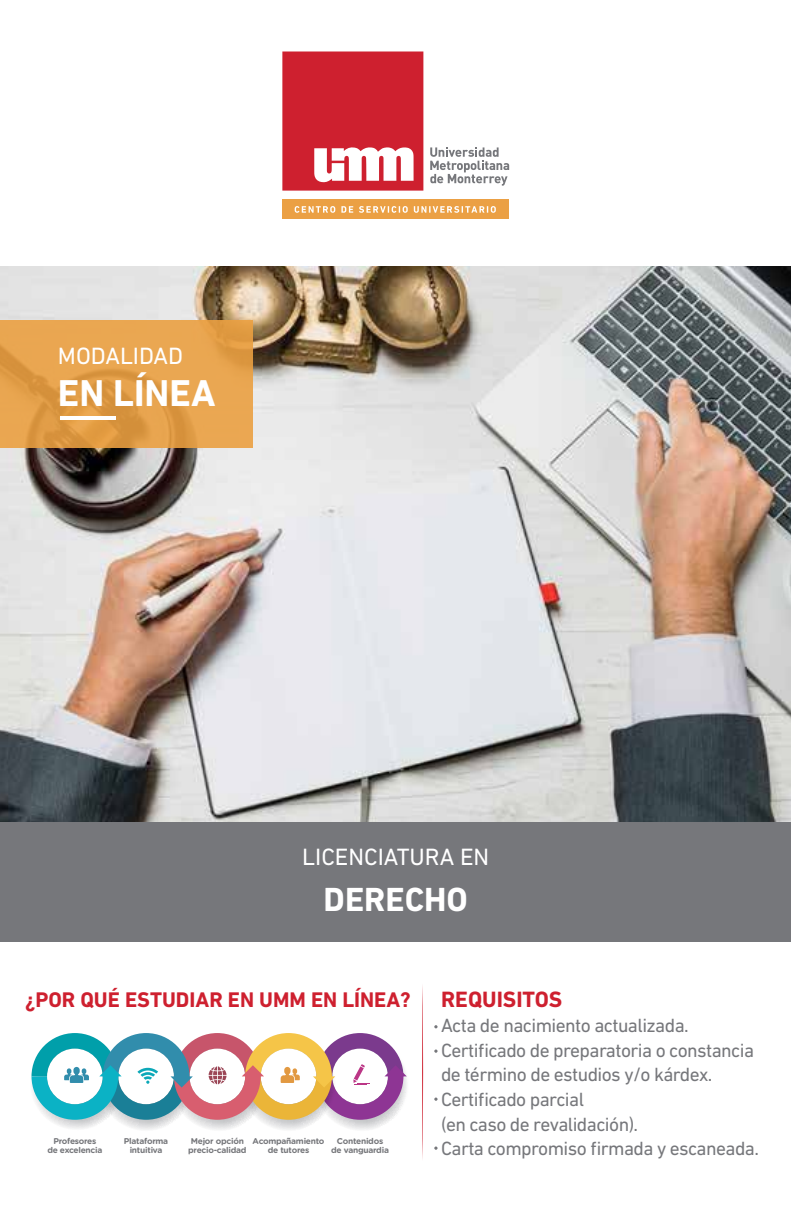
<style>
.page{position:relative;width:791px;height:1224px;background:#fff}
.page>*{position:absolute;margin:0;border:0;box-sizing:border-box;transform-origin:0 0}
.t1{font:700 38px "DIN Next LT Pro";color:#fff}
.t2{font:700 34px "DIN Next LT Pro";color:#fff}
.t3{font:24px "DIN Next LT Pro";color:#fff}
.t4{font:700 22.6px "DIN Next LT Pro";color:#ce202f}
.t5{font:700 21.6px "DIN Next LT Pro";color:#ce202f}
.t6{font:19.4px/24.6px "DIN Next LT Pro";letter-spacing:-.03em;color:#76777b}
.t7{font:700 8.4px/9px "Gotham Rounded";letter-spacing:-.03em;color:#76777b;text-align:center}
</style>
<div class="page">
<svg style="left:31px;top:1033px;width:376px;height:97px"></svg>
<svg style="left:422px;top:986px;width:1px;height:173px"></svg>
<img style="left:0;top:266px;width:791px;height:557px">
<div style="left:0;top:823px;width:791px;height:119px;background:#76777b"></div>
<svg style="left:0;top:320px;width:253px;height:128px;background:#e4a04b"></svg>
<hr style="left:60px;top:416px;width:56px;height:4px;background:#fff">
<div style="left:282px;top:199px;width:227px;height:20px;background:#eba044"></div>
<svg style="left:295px;top:206px;width:40px;height:7px"></svg>
<svg style="left:341px;top:206px;width:12px;height:7px"></svg>
<svg style="left:359px;top:206px;width:49px;height:7px"></svg>
<svg style="left:414px;top:206px;width:82px;height:7px"></svg>
<div style="left:282px;top:52px;width:141px;height:139px;background:#ce202f"></div>
<svg style="left:314px;top:147px;width:100px;height:36px"></svg>
<svg style="left:430px;top:147px;width:79px;height:39px"></svg>
<p class="t3" style="left:58px;top:342px;width:127px">MODALIDAD</p>
<h1 class="t1" style="left:58px;top:370px;width:159px">EN LÍNEA</h1>
<p class="t3" style="left:302px;top:843px;width:189px">LICENCIATURA EN</p>
<h2 class="t2" style="left:324px;top:880px;width:146px">DERECHO</h2>
<p class="t5" style="left:25px;top:987px;width:387px">¿POR QUÉ ESTUDIAR EN UMM EN LÍNEA?</p>
<p class="t7" style="left:124px;top:1136px;width:46px">Plataforma intuitiva</p>
<p class="t7" style="left:188px;top:1136px;width:60px">Mejor opción precio-calidad</p>
<p class="t7" style="left:253px;top:1136px;width:73px">Acompañamiento de tutores</p>
<p class="t7" style="left:47px;top:1136px;width:57px">Profesores de excelencia</p>
<p class="t7" style="left:331px;top:1136px;width:59px">Contenidos de vanguardia</p>
<p class="t4" style="left:441px;top:986px;width:123px">REQUISITOS</p>
<p class="t6" style="left:441px;top:1013px;width:319px">Acta de nacimiento actualizada.<br>Certificado de preparatoria o constancia de término de estudios y/o kárdex.<br>Certificado parcial<br>(en caso de revalidación).<br>Carta compromiso firmada y escaneada.</p>
</div>
